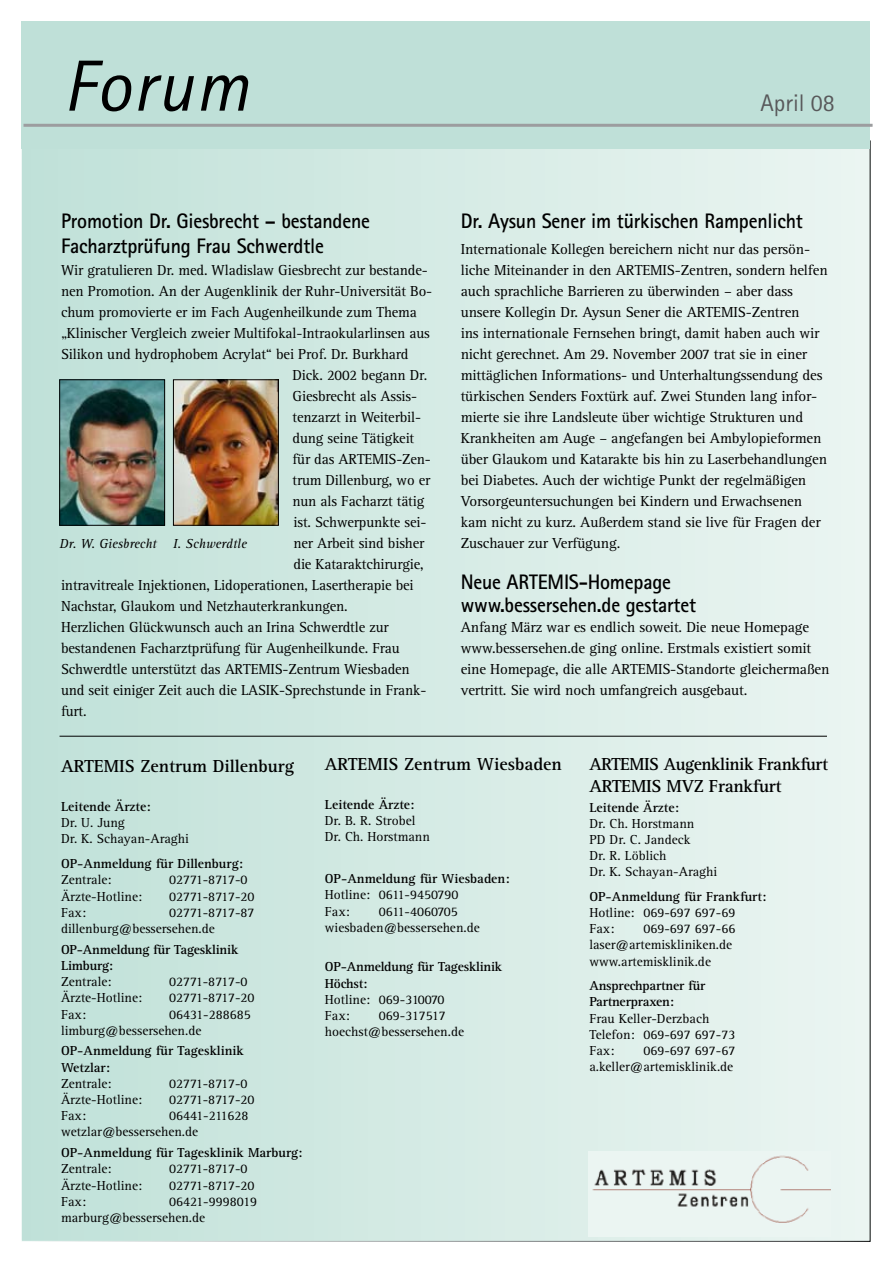
<style>
.page{position:relative;width:893px;height:1263px;background:#fff}
.page>*{position:absolute;margin:0;border:0;box-sizing:border-box;transform-origin:0 0}
.t1{font:italic 72.45px "Rotis Sans Serif Std";letter-spacing:.025em;color:#000}
.t2{font:24px "Rotis Sans Serif Std";color:#58585a}
.t3{font:700 21px/25.2px "Rotis Sans Serif Std";letter-spacing:-.01em;color:#000;scale:.95 1}
.t4{font:700 18px "Rotis Serif Std";color:#000}
.t5{font:700 18px/21.6px "Rotis Serif Std";letter-spacing:-.025em;color:#000}
.t6{font:15px/21px "Rotis Serif Std";letter-spacing:-.01em;color:#000}
.t7{font:13.5px/16.2px "Rotis Serif Std";color:#000}
.t8{font:700 13.5px/16.2px "Rotis Serif Std";color:#000}
.t9{font:italic 13.5px "Rotis Serif Std";color:#000}
</style>
<div class="page">
<div style="left:21px;top:141px;width:849px;height:1100px;background:linear-gradient(to right,#bfe0d7,#ecf5f2)"></div>
<div style="left:21px;top:21px;width:849px;height:128px;background:#bfe0d8"></div>
<hr style="left:24px;top:124px;width:849px;height:3px;background:#9c9d9f">
<hr style="left:60px;top:736px;width:767px;height:1px;background:#000">
<img style="left:588px;top:1152px;width:242px;height:84px">
<img style="left:62px;top:382px;width:101px;height:141px">
<div style="left:60px;top:380px;width:105px;height:145px;border:1px solid #000"></div>
<img style="left:175px;top:382px;width:102px;height:141px">
<div style="left:173px;top:380px;width:106px;height:145px;border:1px solid #000"></div>
<h1 class="t1" style="left:63px;top:43px;width:187px">Forum</h1>
<h2 class="t2" style="left:760px;top:88px;width:76px">April 08</h2>
<h3 class="t3" style="left:61px;top:207px;width:327px">Promotion Dr. Giesbrecht – bestandene<br>Facharztprüfung Frau Schwerdtle</h3>
<p class="t6" style="left:61px;top:260px;width:368px">Wir gratulieren Dr. med. Wladislaw Giesbrecht zur bestande-</p>
<p class="t6" style="left:61px;top:281px;width:373px">nen Promotion. An der Augenklinik der Ruhr-Universität Bo-</p>
<p class="t6" style="left:61px;top:302px;width:357px">chum promovierte er im Fach Augenheilkunde zum Thema</p>
<p class="t6" style="left:61px;top:323px;width:370px">„Klinischer Vergleich zweier Multifokal-Intraokularlinsen aus</p>
<p class="t6" style="left:61px;top:344px;width:349px">Silikon und hydrophobem Acrylat“ bei Prof. Dr. Burkhard</p>
<p class="t6" style="left:292px;top:365px;width:136px">Dick. 2002 begann Dr.</p>
<p class="t6" style="left:292px;top:386px;width:126px">Giesbrecht als Assis-</p>
<p class="t6" style="left:292px;top:407px;width:130px">tenzarzt in Weiterbil-</p>
<p class="t6" style="left:292px;top:428px;width:123px">dung seine Tätigkeit</p>
<p class="t6" style="left:292px;top:449px;width:140px">für das ARTEMIS-Zen-</p>
<p class="t6" style="left:292px;top:470px;width:139px">trum Dillenburg, wo er</p>
<p class="t6" style="left:292px;top:491px;width:133px">nun als Facharzt tätig</p>
<p class="t6" style="left:294px;top:512px;width:134px">ist. Schwerpunkte sei-</p>
<p class="t6" style="left:294px;top:533px;width:132px">ner Arbeit sind bisher</p>
<p class="t6" style="left:294px;top:554px;width:132px">die Kataraktchirurgie,</p>
<p class="t6" style="left:61px;top:575px;width:354px">intravitreale Injektionen, Lidoperationen, Lasertherapie bei</p>
<p class="t6" style="left:61px;top:596px;width:288px">Nachstar, Glaukom und Netzhauterkrankungen.</p>
<p class="t6" style="left:61px;top:617px;width:329px">Herzlichen Glückwunsch auch an Irina Schwerdtle zur</p>
<p class="t6" style="left:61px;top:638px;width:340px">bestandenen Facharztprüfung für Augenheilkunde. Frau</p>
<p class="t6" style="left:61px;top:659px;width:350px">Schwerdtle unterstützt das ARTEMIS-Zentrum Wiesbaden</p>
<p class="t6" style="left:61px;top:680px;width:367px">und seit einiger Zeit auch die LASIK-Sprechstunde in Frank-</p>
<p class="t6" style="left:61px;top:701px;width:27px">furt.</p>
<p class="t9" style="left:60px;top:536px;width:189px">Dr. W. Giesbrecht I. Schwerdtle</p>
<h3 class="t3" style="left:461px;top:208px;width:362px">Dr. Aysun Sener im türkischen Rampenlicht</h3>
<p class="t6" style="left:461px;top:239px;width:368px">Internationale Kollegen bereichern nicht nur das persön&shy;liche Miteinander in den ARTEMIS-Zentren, sondern helfen auch sprachliche Barrieren zu überwinden – aber dass unsere Kollegin Dr. Aysun Sener die ARTEMIS-Zentren<br>ins internationale Fernsehen bringt, damit haben auch wir nicht gerechnet. Am 29. November 2007 trat sie in einer mittäglichen Informations- und Unterhaltungssendung des türkischen Senders Foxtürk auf. Zwei Stunden lang infor&shy;mierte sie ihre Landsleute über wichtige Strukturen und Krankheiten am Auge – angefangen bei Ambylopieformen über Glaukom und Katarakte bis hin zu Laserbehandlungen bei Diabetes. Auch der wichtige Punkt der regelmäßigen Vorsorgeuntersuchungen bei Kindern und Erwachsenen kam nicht zu kurz. Außerdem stand sie live für Fragen der Zuschauer zur Verfügung.</p>
<h3 class="t3" style="left:461px;top:571px;width:249px;line-height:22.2px">Neue ARTEMIS-Homepage www.bessersehen.de gestartet</h3>
<p class="t6" style="left:461px;top:617px;width:370px">Anfang März war es endlich soweit. Die neue Homepage www.bessersehen.de ging online. Erstmals existiert somit eine Homepage, die alle ARTEMIS-Standorte gleichermaßen vertritt. Sie wird noch umfangreich ausgebaut.</p>
<p class="t4" style="left:61px;top:756px;width:235px">ARTEMIS Zentrum Dillenburg</p>
<p class="t8" style="left:61px;top:799px;width:91px">Leitende Ärzte:</p>
<p class="t7" style="left:61px;top:815px;width:129px">Dr. U. Jung<br>Dr. K. Schayan-Araghi</p>
<p class="t8" style="left:61px;top:856px;width:183px">OP-Anmeldung für Dillenburg:</p>
<p class="t7" style="left:61px;top:872px;width:52px">Zentrale:</p>
<p class="t7" style="left:169px;top:872px;width:80px">02771-8717-0</p>
<p class="t7" style="left:61px;top:888px;width:83px">Ärzte-Hotline:</p>
<p class="t7" style="left:169px;top:888px;width:87px">02771-8717-20</p>
<p class="t7" style="left:61px;top:905px;width:27px">Fax:</p>
<p class="t7" style="left:61px;top:905px;width:195px;text-indent:108px">02771-8717-87 dillenburg@bessersehen.de</p>
<p class="t8" style="left:61px;top:941px;width:179px">OP-Anmeldung für Tagesklinik<br>Limburg:</p>
<p class="t7" style="left:61px;top:974px;width:52px">Zentrale:</p>
<p class="t7" style="left:169px;top:974px;width:80px">02771-8717-0</p>
<p class="t7" style="left:61px;top:990px;width:83px">Ärzte-Hotline:</p>
<p class="t7" style="left:169px;top:990px;width:87px">02771-8717-20</p>
<p class="t7" style="left:61px;top:1006px;width:27px">Fax:</p>
<p class="t7" style="left:61px;top:1006px;width:191px;text-indent:108px">06431-288685 limburg@bessersehen.de</p>
<p class="t8" style="left:61px;top:1043px;width:184px">OP-Anmeldung für Tagesklinik<br>Wetzlar:</p>
<p class="t7" style="left:61px;top:1076px;width:52px">Zentrale:</p>
<p class="t7" style="left:169px;top:1076px;width:80px">02771-8717-0</p>
<p class="t7" style="left:61px;top:1092px;width:83px">Ärzte-Hotline:</p>
<p class="t7" style="left:169px;top:1092px;width:87px">02771-8717-20</p>
<p class="t7" style="left:61px;top:1108px;width:27px">Fax:</p>
<p class="t7" style="left:61px;top:1108px;width:189px;text-indent:108px">06441-211628 wetzlar@bessersehen.de</p>
<p class="t8" style="left:61px;top:1145px;width:243px">OP-Anmeldung für Tagesklinik Marburg:</p>
<p class="t7" style="left:61px;top:1161px;width:52px">Zentrale:</p>
<p class="t7" style="left:169px;top:1161px;width:80px">02771-8717-0</p>
<p class="t7" style="left:61px;top:1177px;width:83px">Ärzte-Hotline:</p>
<p class="t7" style="left:169px;top:1177px;width:87px">02771-8717-20</p>
<p class="t7" style="left:61px;top:1193px;width:27px">Fax:</p>
<p class="t7" style="left:61px;top:1193px;width:198px;text-indent:108px">06421-9998019 marburg@bessersehen.de</p>
<p class="t4" style="left:325px;top:754px;width:238px">ARTEMIS Zentrum Wiesbaden</p>
<p class="t8" style="left:325px;top:797px;width:91px">Leitende Ärzte:</p>
<p class="t7" style="left:325px;top:813px;width:107px">Dr. B. R. Strobel<br>Dr. Ch. Horstmann</p>
<p class="t8" style="left:325px;top:871px;width:186px">OP-Anmeldung für Wiesbaden:</p>
<p class="t7" style="left:325px;top:887px;width:135px">Hotline: 0611-9450790<br>Fax:</p>
<p class="t7" style="left:325px;top:903px;width:156px;text-indent:54px">0611-4060705 wiesbaden@bessersehen.de</p>
<p class="t8" style="left:325px;top:959px;width:179px">OP-Anmeldung für Tagesklinik<br>Höchst:</p>
<p class="t7" style="left:325px;top:992px;width:121px">Hotline: 069-310070<br>Fax:</p>
<p class="t7" style="left:325px;top:1008px;width:141px;text-indent:54px">069-317517 hoechst@bessersehen.de</p>
<p class="t5" style="left:589px;top:754px;width:240px">ARTEMIS Augenklinik Frankfurt<br>ARTEMIS MVZ Frankfurt</p>
<p class="t8" style="left:589px;top:799px;width:91px">Leitende Ärzte:</p>
<p class="t7" style="left:589px;top:815px;width:129px">Dr. Ch. Horstmann<br>PD Dr. C. Jandeck<br>Dr. R. Löblich<br>Dr. K. Schayan-Araghi</p>
<p class="t8" style="left:589px;top:888px;width:178px">OP-Anmeldung für Frankfurt:</p>
<p class="t7" style="left:589px;top:905px;width:148px">Hotline: 069-697 697-69<br>Fax:</p>
<p class="t7" style="left:589px;top:921px;width:148px;text-indent:54px">069-697 697-66 laser@artemiskliniken.de www.artemisklinik.de</p>
<p class="t8" style="left:589px;top:978px;width:117px">Ansprechpartner für<br>Partnerpraxen:</p>
<p class="t7" style="left:589px;top:1010px;width:148px">Frau Keller-Derzbach<br>Telefon: 069-697 697-73<br>Fax:</p>
<p class="t7" style="left:589px;top:1043px;width:148px;text-align:right">069-697 697-67 a.keller@artemisklinik.de</p>
</div>
